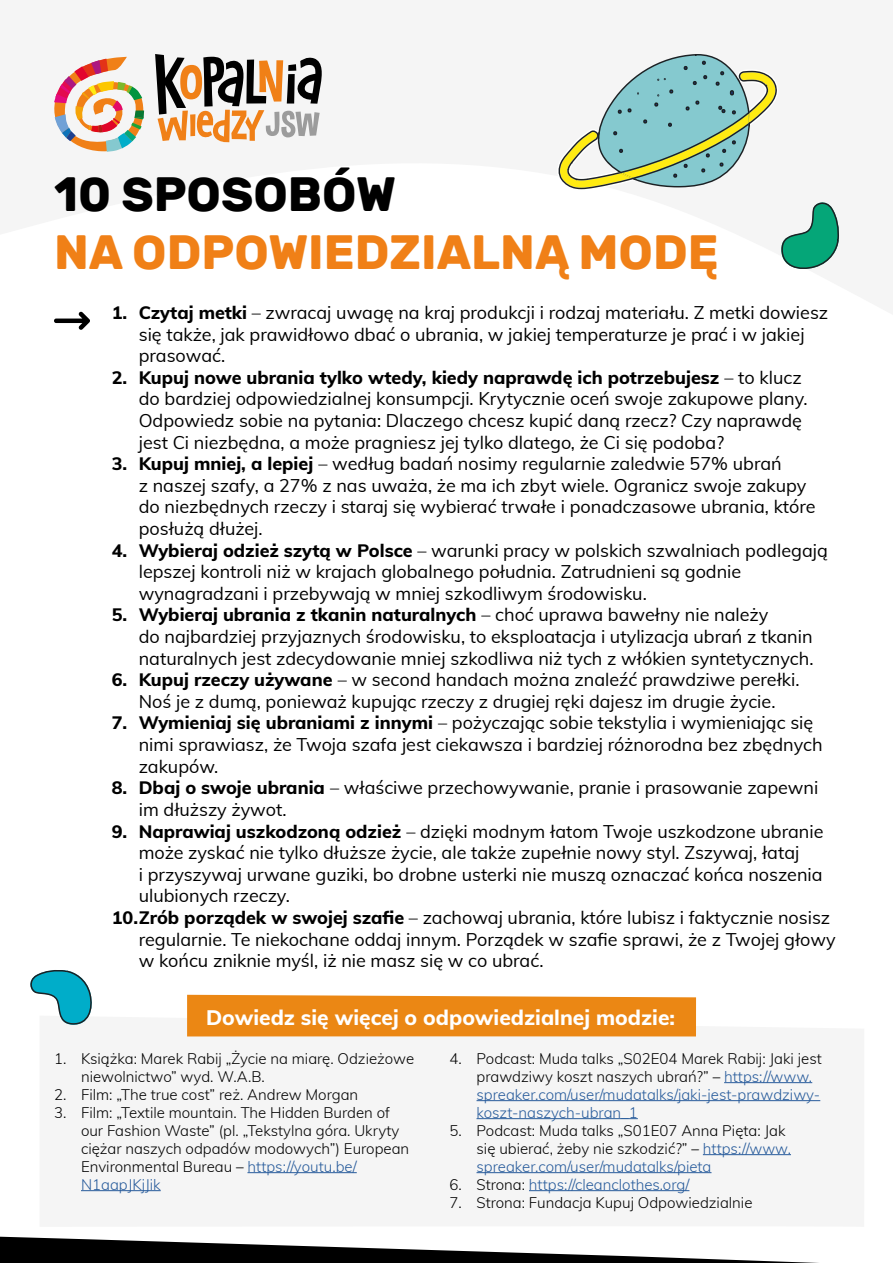
<style>
.page{position:relative;width:893px;height:1263px;background:#fff}
.page>*{position:absolute;margin:0;border:0;box-sizing:border-box;transform-origin:0 0}
.t1{font:700 48px "Rubik";color:#f08017}
.t2{font:700 48px "Rubik";color:#000}
.t3{font:800 21px "Muli";color:#fff}
.t4{font:18px/21.6px "Muli";color:#000}
.t5{font:300 15px/18px "Muli";color:#000}
.t6{font:300 15px/18px "Muli";color:#275b9b}
.s1{font-weight:800}
.s2{color:#275b9b}
.s3{color:#000}
</style>
<div class="page">
<div style="left:81px;top:1026px;width:740px;height:166px;background:#f5f5f5"></div>
<svg style="left:54px;top:57px;width:91px;height:95px"></svg>
<svg style="left:155px;top:54px;width:167px;height:88px"></svg>
<svg style="left:0;top:1236px;width:819px;height:27px"></svg>
<svg style="left:54px;top:312px;width:36px;height:18px"></svg>
<hr style="left:247px;top:1172px;width:110px;height:1px;background:#275b9b">
<hr style="left:81px;top:1190px;width:80px;height:1px;background:#275b9b">
<hr style="left:724px;top:1082px;width:88px;height:1px;background:#275b9b">
<hr style="left:477px;top:1100px;width:343px;height:1px;background:#275b9b">
<hr style="left:477px;top:1118px;width:161px;height:1px;background:#275b9b">
<hr style="left:703px;top:1154px;width:88px;height:1px;background:#275b9b">
<hr style="left:477px;top:1172px;width:234px;height:1px;background:#275b9b">
<hr style="left:529px;top:1190px;width:160px;height:1px;background:#275b9b">
<div style="left:187px;top:995px;width:509px;height:41px;background:#eb8714"></div>
<svg style="left:558px;top:54px;width:219px;height:136px"></svg>
<svg style="left:781px;top:202px;width:59px;height:67px"></svg>
<svg style="left:30px;top:970px;width:62px;height:55px"></svg>
<h1 class="t2" style="left:54px;top:167px;width:343px">10 SPOSOBÓW</h1>
<h1 class="t1" style="left:54px;top:224px;width:666px">NA ODPOWIEDZIALNĄ MODĘ</h1>
<p class="t4" style="left:139px;top:301px;width:691px;text-indent:-27px"><span class="s1">1. Czytaj metki</span> – zwracaj uwagę na kraj produkcji i rodzaj materiału. Z metki dowiesz się także, jak prawidłowo dbać o ubrania, w jakiej temperaturze je prać i w jakiej prasować.</p>
<p class="t4" style="left:139px;top:366px;width:670px;text-indent:-27px"><span class="s1">2. Kupuj nowe ubrania tylko wtedy, kiedy naprawdę ich potrzebujesz</span> – to klucz do bardziej odpowiedzialnej konsumpcji. Krytycznie oceń swoje zakupowe plany.<br>Odpowiedz sobie na pytania: Dlaczego chcesz kupić daną rzecz? Czy naprawdę jest Ci niezbędna, a może pragniesz jej tylko dlatego, że Ci się podoba?</p>
<p class="t4" style="left:139px;top:452px;width:678px;text-indent:-27px"><span class="s1">3. Kupuj mniej, a lepiej</span> – według badań nosimy regularnie zaledwie 57% ubrań<br>z naszej szafy, a 27% z nas uważa, że ma ich zbyt wiele. Ogranicz swoje zakupy do niezbędnych rzeczy i staraj się wybierać trwałe i ponadczasowe ubrania, które posłużą dłużej.</p>
<p class="t4" style="left:139px;top:538px;width:691px;text-indent:-27px"><span class="s1">4. Wybieraj odzież szytą w Polsce</span> – warunki pracy w polskich szwalniach podlegają lepszej kontroli niż w krajach globalnego południa. Zatrudnieni są godnie wynagradzani i przebywają w mniej szkodliwym środowisku.</p>
<p class="t4" style="left:139px;top:603px;width:676px;text-indent:-27px"><span class="s1">5. Wybieraj ubrania z tkanin naturalnych</span> – choć uprawa bawełny nie należy<br>do najbardziej przyjaznych środowisku, to eksploatacja i utylizacja ubrań z tkanin naturalnych jest zdecydowanie mniej szkodliwa niż tych z włókien syntetycznych.</p>
<p class="t4" style="left:112px;top:668px;width:689px;text-align:center"><span class="s1">6. Kupuj rzeczy używane</span> – w second handach można znaleźć prawdziwe perełki.<br>Noś je z dumą, ponieważ kupując rzeczy z drugiej ręki dajesz im drugie życie.</p>
<p class="t4" style="left:139px;top:711px;width:685px;text-indent:-27px"><span class="s1">7. Wymieniaj się ubraniami z innymi</span> – pożyczając sobie tekstylia i wymieniając się nimi sprawiasz, że Twoja szafa jest ciekawsza i bardziej różnorodna bez zbędnych zakupów.</p>
<p class="t4" style="left:139px;top:776px;width:681px;text-indent:-27px"><span class="s1">8. Dbaj o swoje ubrania</span> – właściwe przechowywanie, pranie i prasowanie zapewni im dłuższy żywot.</p>
<p class="t4" style="left:112px;top:819px;width:713px"><span class="s1">9. Naprawiaj uszkodzoną odzież</span> – dzięki modnym łatom Twoje uszkodzone ubranie</p>
<p class="t4" style="left:139px;top:841px;width:662px">może zyskać nie tylko dłuższe życie, ale także zupełnie nowy styl. Zszywaj, łataj</p>
<p class="t4" style="left:139px;top:862px;width:685px">i przyszywaj urwane guziki, bo drobne usterki nie muszą oznaczać końca noszenia</p>
<p class="t4" style="left:139px;top:884px;width:153px">ulubionych rzeczy.</p>
<p class="t4" style="left:112px;top:906px;width:720px"><span class="s1">10.Zrób porządek w swojej szafie</span> – zachowaj ubrania, które lubisz i faktycznie nosisz</p>
<p class="t4" style="left:139px;top:927px;width:698px">regularnie. Te niekochane oddaj innym. Porządek w szafie sprawi, że z Twojej głowy</p>
<p class="t4" style="left:139px;top:949px;width:406px">w końcu zniknie myśl, iż nie masz się w co ubrać.</p>
<p class="t3" style="left:206px;top:1002px;width:471px">Dowiedz się więcej o odpowiedzialnej modzie:</p>
<p class="t5" style="left:81px;top:1048px;width:335px;text-indent:-27px">1. Książka: Marek Rabij „Życie na miarę. Odzieżowe niewolnictwo” wyd. W.A.B.</p>
<p class="t5" style="left:54px;top:1084px;width:306px">2. Film: „The true cost” reż. Andrew Morgan</p>
<p class="t5" style="left:81px;top:1102px;width:330px;text-indent:-27px">3. Film: „Textile mountain. The Hidden Burden of our Fashion Waste” (pl. „Tekstylna góra. Ukryty ciężar naszych odpadów modowych”) European Environmental Bureau – <span class="s2">https://youtu.be/ N1aapJKjJik</span></p>
<p class="t6" style="left:477px;top:1048px;width:347px;text-indent:-27px"><span class="s3">4. Podcast: Muda talks „S02E04 Marek Rabij: Jaki jest prawdziwy koszt naszych ubrań?” –</span> https://www. spreaker.com/user/mudatalks/jaki-jest-prawdziwy&shy;koszt-naszych-ubran_1</p>
<p class="t5" style="left:477px;top:1120px;width:316px;text-indent:-27px">5. Podcast: Muda talks „S01E07 Anna Pięta: Jak się ubierać, żeby nie szkodzić?” – <span class="s2">https://www. spreaker.com/user/mudatalks/pieta</span></p>
<p class="t6" style="left:450px;top:1174px;width:241px"><span class="s3">6. Strona:</span> https://cleanclothes.org/</p>
<p class="t5" style="left:450px;top:1192px;width:304px">7. Strona: Fundacja Kupuj Odpowiedzialnie</p>
</div>
